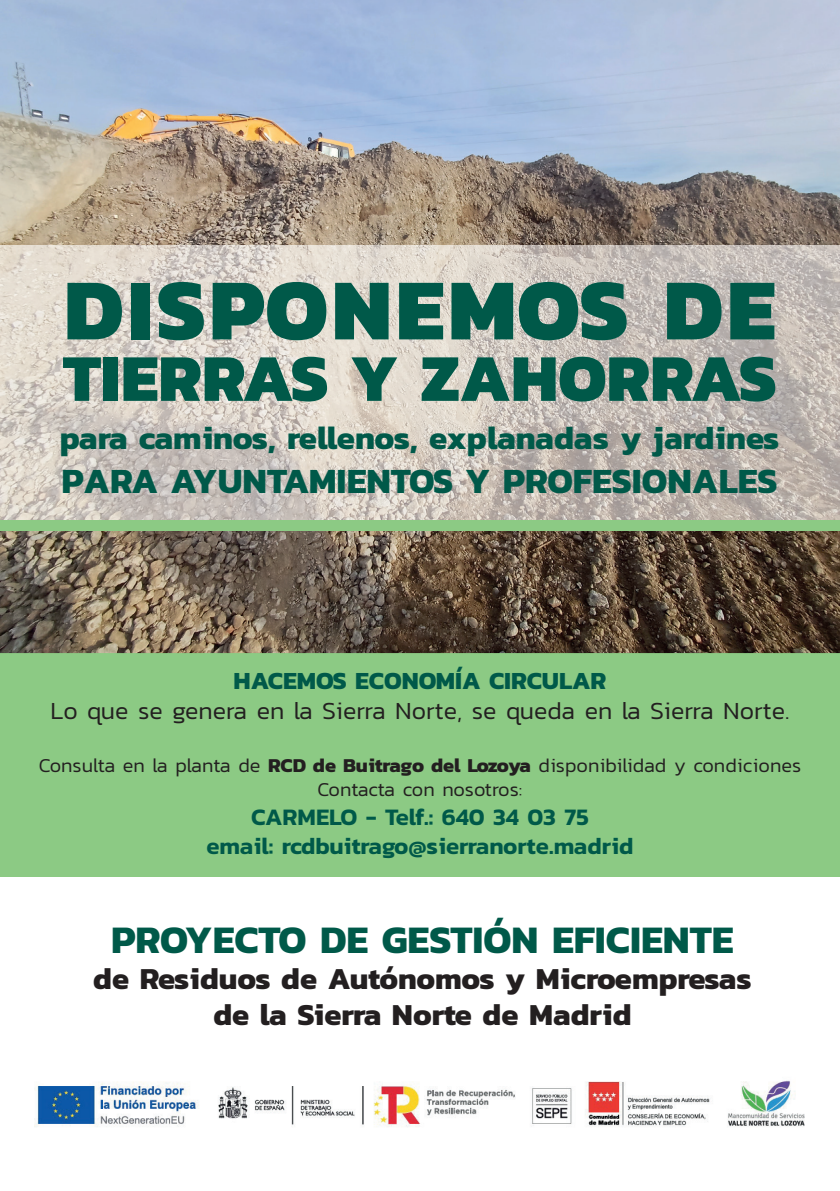
<style>
.page{position:relative;width:840px;height:1191px;background:#fff}
.page>*{position:absolute;margin:0;border:0;box-sizing:border-box;transform-origin:0 0}
.t1{font:800 87.8px "Kanit";letter-spacing:.04em;color:#005949}
.t2{font:800 67.4px "Kanit";color:#005949}
.t3{font:700 39.6px "Kanit";color:#005949}
.t4{font:700 36px "Kanit";color:#005949}
.t5{font:700 33px "Kanit";color:#005949}
.t6{font:700 31px/36.2px "Kanit";color:#231f20;text-align:center}
.t7{font:300 25px "Kanit";color:#231f20}
.t8{font:700 25px "Kanit";color:#005949}
.t9{font:600 24px/28.8px "Kanit";color:#005949;text-align:center}
.t10{font:300 20px/24px "Kanit";color:#231f20;text-align:center}
.s1{font-weight:700}
</style>
<div class="page">
<div style="left:0;top:0;width:839px;height:876px;background:#8cca84"></div>
<img style="left:34px;top:1080px;width:771px;height:47px">
<img style="left:0;top:0;width:839px;height:653px">
<img style="left:0;top:246px;width:839px;height:274px">
<div style="left:0;top:520px;width:839px;height:10px;background:#8cca84"></div>
<h1 class="t1" style="left:64px;top:240px;width:712px">DISPONEMOS DE</h1>
<h2 class="t2" style="left:63px;top:325px;width:714px">TIERRAS Y ZAHORRAS</h2>
<h3 class="t5" style="left:60px;top:413px;width:720px">para caminos, rellenos, explanadas y jardines</h3>
<h3 class="t4" style="left:61px;top:453px;width:717px">PARA AYUNTAMIENTOS Y PROFESIONALES</h3>
<p class="t8" style="left:233px;top:661px;width:374px">HACEMOS ECONOMÍA CIRCULAR</p>
<p class="t7" style="left:50px;top:693px;width:740px">Lo que se genera en la Sierra Norte, se queda en la Sierra Norte.</p>
<p class="t10" style="left:39px;top:753px;width:763px">Consulta en la planta de <span class="s1">RCD de Buitrago del Lozoya</span> disponibilidad y condiciones<br>Contacta con nosotros:</p>
<p class="t9" style="left:206px;top:801px;width:428px">CARMELO - Telf.: 640 34 03 75<br>email: rcdbuitrago@sierranorte.madrid</p>
<h3 class="t3" style="left:111px;top:909px;width:623px">PROYECTO DE GESTIÓN EFICIENTE</h3>
<h3 class="t6" style="left:93px;top:959px;width:659px">de Residuos de Autónomos y Microempresas de la Sierra Norte de Madrid</h3>
</div>
